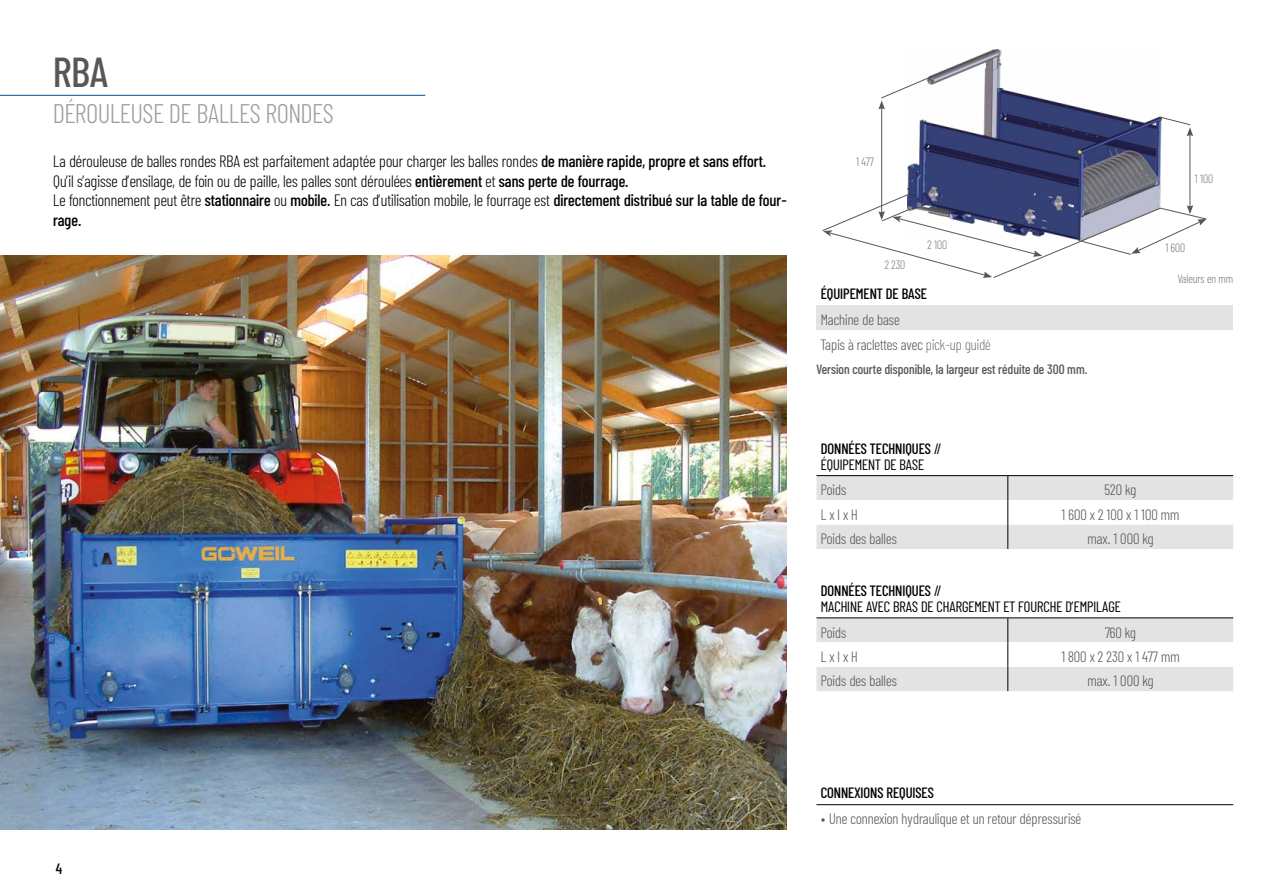
<style>
.page{position:relative;width:1263px;height:893px;background:#fff}
.page>*{position:absolute;margin:0;border:0;box-sizing:border-box;transform-origin:0 0}
.t1{font:500 42px "Barlow Condensed";color:#575756}
.t2{font:300 27px "Barlow Condensed";color:#9d9d9c}
.t3{font:300 16.5px/19.5px "Barlow Condensed";color:#000}
.t4{font:300 15px/24.5px "Barlow Condensed";color:#575756}
.t5{font:15px/16.5px "Barlow Condensed";color:#000}
.t6{font:500 15px "Barlow Condensed";color:#000}
.t7{font:500 13.5px "Barlow Condensed";color:#575756}
.t8{font:200 12px "Barlow Condensed";color:#595857}
.t9{font:200 12px "Barlow Condensed";color:#575756}
.s1{font-weight:500}
.s2{font-weight:200}
</style>
<div class="page">
<hr style="left:0;top:95px;width:425px;height:1px;background:#004d88">
<img style="left:0;top:255px;width:787px;height:574px">
<img style="left:907px;top:49px;width:255px;height:145px">
<hr style="left:881px;top:107px;width:1px;height:107px;background:#585756">
<svg style="left:878px;top:78px;width:50px;height:32px"></svg>
<hr style="left:1190px;top:134px;width:1px;height:74px;background:#585756">
<svg style="left:1160px;top:117px;width:33px;height:19px"></svg>
<svg style="left:822px;top:194px;width:385px;height:84px"></svg>
<div style="left:816px;top:305px;width:417px;height:25px;background:#e3e3e3"></div>
<svg style="left:816px;top:475px;width:417px;height:74px"></svg>
<svg style="left:816px;top:618px;width:417px;height:73px"></svg>
<hr style="left:816px;top:804px;width:417px;height:1px;background:#000">
<h1 class="t1" style="left:53px;top:42px;width:57px">RBA</h1>
<h2 class="t2" style="left:53px;top:94px;width:282px">DÉROULEUSE DE BALLES RONDES</h2>
<p class="t3" style="left:53px;top:151px;width:735px">La dérouleuse de balles rondes RBA est parfaitement adaptée pour charger les balles rondes <span class="s1">de manière rapide, propre et sans effort.<br></span>Qu’il s’agisse d’ensilage, de foin ou de paille, les palles sont déroulées <span class="s1">entièrement</span> et <span class="s1">sans perte de fourrage.<br></span>Le fonctionnement peut être <span class="s1">stationnaire</span> ou <span class="s1">mobile.</span> En cas d’utilisation mobile, le fourrage est <span class="s1">directement distribué sur la table de four&shy;rage.</span></p>
<p class="t8" style="left:856px;top:153px;width:19px">1 477</p>
<p class="t8" style="left:885px;top:256px;width:22px">2 230</p>
<p class="t8" style="left:927px;top:236px;width:21px">2 100</p>
<p class="t6" style="left:821px;top:283px;width:108px">ÉQUIPEMENT DE BASE</p>
<p class="t4" style="left:821px;top:306px;width:172px">Machine de base<br>Tapis à raclettes avec <span class="s2">pick-up guidé</span></p>
<p class="t7" style="left:816px;top:360px;width:272px">Version courte disponible, la largeur est réduite de 300 mm.</p>
<p class="t8" style="left:1195px;top:170px;width:20px">1 100</p>
<p class="t8" style="left:1165px;top:239px;width:21px">1 600</p>
<p class="t9" style="left:1178px;top:270px;width:57px">Valeurs en mm</p>
<p class="t5" style="left:821px;top:439px;width:122px"><span class="s1">DONNÉES TECHNIQUES</span> //<br>ÉQUIPEMENT DE BASE</p>
<p class="t4" style="left:821px;top:477px;width:27px">Poids</p>
<p class="t4" style="left:1104px;top:477px;width:33px">520 kg</p>
<p class="t4" style="left:821px;top:501px;width:39px">L x l x H</p>
<p class="t4" style="left:1061px;top:501px;width:119px">1 600 x 2 100 x 1 100 mm</p>
<p class="t4" style="left:821px;top:526px;width:78px">Poids des balles</p>
<p class="t4" style="left:1087px;top:526px;width:68px">max. 1 000 kg</p>
<p class="t5" style="left:821px;top:581px;width:301px"><span class="s1">DONNÉES TECHNIQUES</span> //<br>MACHINE AVEC BRAS DE CHARGEMENT ET FOURCHE D’EMPILAGE</p>
<p class="t4" style="left:821px;top:619px;width:27px">Poids</p>
<p class="t4" style="left:1105px;top:619px;width:32px">760 kg</p>
<p class="t4" style="left:821px;top:643px;width:39px">L x l x H</p>
<p class="t4" style="left:1061px;top:643px;width:120px">1 800 x 2 230 x 1 477 mm</p>
<p class="t4" style="left:821px;top:668px;width:78px">Poids des balles</p>
<p class="t4" style="left:1087px;top:668px;width:68px">max. 1 000 kg</p>
<p class="t6" style="left:56px;top:858px;width:8px">4</p>
<p class="t6" style="left:821px;top:782px;width:115px">CONNEXIONS REQUISES</p>
<p class="t4" style="left:821px;top:806px;width:262px">• Une connexion hydraulique et un retour dépressurisé</p>
</div>
